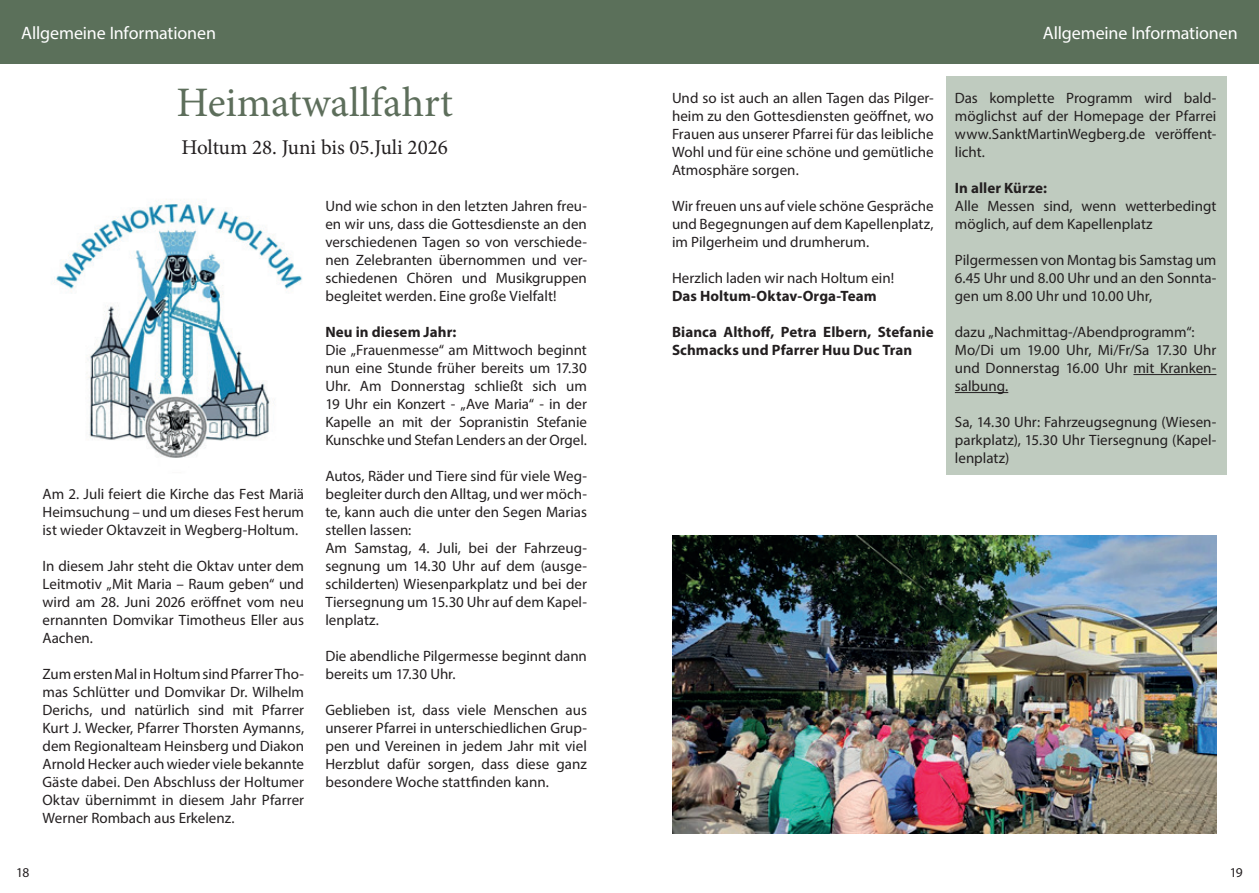
<style>
.page{position:relative;width:1259px;height:893px;background:#fff}
.page>*{position:absolute;margin:0;border:0;box-sizing:border-box;transform-origin:0 0}
.t1{font:42px "Minion Pro";color:#5d6e5b}
.t2{font:21px "Minion Pro";color:#231f20}
.t3{font:18px "Myriad Pro";letter-spacing:-.005em;color:#fff}
.t4{font:15px/18px "Myriad Pro";color:#231f20;text-align:justify}
.t5{font:700 15px/18px "Myriad Pro";letter-spacing:.005em;color:#231f20}
.t6{font:13.5px "Myriad Pro";color:#231f20}
</style>
<div class="page">
<div style="left:946px;top:76px;width:280px;height:398px;background:#bfcbbf"></div>
<div style="left:0;top:0;width:1259px;height:64px;background:#5b705a"></div>
<img style="left:53px;top:200px;width:249px;height:258px">
<hr style="left:1133px;top:374px;width:83px;height:1px;background:#231f20">
<hr style="left:955px;top:392px;width:53px;height:1px;background:#231f20">
<img style="left:672px;top:535px;width:544px;height:298px">
<p class="t3" style="left:21px;top:22px;width:196px">Allgemeine Informationen</p>
<p class="t3" style="left:1043px;top:22px;width:196px">Allgemeine Informationen</p>
<h1 class="t1" style="left:177px;top:74px;width:278px">Heimatwallfahrt</h1>
<h2 class="t2" style="left:181px;top:133px;width:268px">Holtum 28. Juni bis 05.Juli 2026</h2>
<p class="t4" style="left:43px;top:485px;width:263px">Am 2. Juli feiert die Kirche das Fest Mariä Heimsuchung – und um dieses Fest herum ist wieder Oktavzeit in Wegberg-Holtum.</p>
<p class="t4" style="left:43px;top:557px;width:263px">In diesem Jahr steht die Oktav unter dem Leitmotiv „Mit Maria – Raum geben“ und wird am 28. Juni 2026 eröffnet vom neu ernannten Domvikar Timotheus Eller aus Aachen.</p>
<p class="t4" style="left:43px;top:665px;width:263px">Zum ersten Mal in Holtum sind Pfarrer Tho&shy;mas Schlütter und Domvikar Dr. Wilhelm Derichs, und natürlich sind mit Pfarrer Kurt J. Wecker, Pfarrer Thorsten Aymanns, dem Regionalteam Heinsberg und Diakon Arnold Hecker auch wieder viele bekannte Gäste dabei. Den Abschluss der Holtumer Oktav übernimmt in diesem Jahr Pfarrer Werner Rombach aus Erkelenz.</p>
<p class="t4" style="left:325px;top:197px;width:263px">Und wie schon in den letzten Jahren freu&shy;en wir uns, dass die Gottesdienste an den verschiedenen Tagen so von verschiede&shy;nen Zelebranten übernommen und ver&shy;schiedenen Chören und Musikgruppen begleitet werden. Eine große Vielfalt!</p>
<p class="t5" style="left:325px;top:322px;width:132px">Neu in diesem Jahr:</p>
<p class="t4" style="left:325px;top:341px;width:263px">Die „Frauenmesse“ am Mittwoch beginnt nun eine Stunde früher bereits um 17.30<br>Uhr. Am Donnerstag schließt sich um 19 Uhr ein Konzert - „Ave Maria“ - in der Kapelle an mit der Sopranistin Stefanie Kunschke und Stefan Lenders an der Orgel.</p>
<p class="t4" style="left:325px;top:467px;width:263px;text-align:left">Autos, Räder und Tiere sind für viele Weg&shy;begleiter durch den Alltag, und wer möch&shy;te, kann auch die unter den Segen Marias stellen lassen:<br>Am Samstag, 4. Juli, bei der Fahrzeug&shy;segnung um 14.30 Uhr auf dem (ausge&shy;schilderten) Wiesenparkplatz und bei der Tiersegnung um 15.30 Uhr auf dem Kapel&shy;lenplatz.</p>
<p class="t4" style="left:325px;top:647px;width:263px">Die abendliche Pilgermesse beginnt dann bereits um 17.30 Uhr.</p>
<p class="t4" style="left:325px;top:701px;width:263px">Geblieben ist, dass viele Menschen aus unserer Pfarrei in unterschiedlichen Grup&shy;pen und Vereinen in jedem Jahr mit viel Herzblut dafür sorgen, dass diese ganz besondere Woche stattfinden kann.</p>
<p class="t4" style="left:672px;top:89px;width:263px">Und so ist auch an allen Tagen das Pilger&shy;heim zu den Gottesdiensten geöffnet, wo Frauen aus unserer Pfarrei für das leibliche Wohl und für eine schöne und gemütliche Atmosphäre sorgen.</p>
<p class="t4" style="left:672px;top:197px;width:263px">Wir freuen uns auf viele schöne Gespräche und Begegnungen auf dem Kapellenplatz, im Pilgerheim und drumherum.</p>
<p class="t4" style="left:672px;top:269px;width:224px">Herzlich laden wir nach Holtum ein!</p>
<p class="t5" style="left:672px;top:286px;width:206px">Das Holtum-Oktav-Orga-Team</p>
<p class="t5" style="left:672px;top:322px;width:263px">Bianca Althoff, Petra Elbern, Stefanie<br>Schmacks und Pfarrer Huu Duc Tran</p>
<p class="t4" style="left:955px;top:89px;width:263px">Das komplette Programm wird bald&shy;möglichst auf der Homepage der Pfarrei www.SanktMartinWegberg.de veröffent&shy;licht.</p>
<p class="t5" style="left:955px;top:178px;width:94px">In aller Kürze:</p>
<p class="t4" style="left:955px;top:197px;width:263px">Alle Messen sind, wenn wetterbedingt möglich, auf dem Kapellenplatz</p>
<p class="t4" style="left:955px;top:251px;width:263px">Pilgermessen von Montag bis Samstag um 6.45 Uhr und 8.00 Uhr und an den Sonnta&shy;gen um 8.00 Uhr und 10.00 Uhr,</p>
<p class="t4" style="left:955px;top:323px;width:263px;text-align:left">dazu „Nachmittag-/Abendprogramm“:<br>Mo/Di um 19.00 Uhr, Mi/Fr/Sa 17.30 Uhr und Donnerstag 16.00 Uhr mit Kranken&shy;salbung.</p>
<p class="t4" style="left:955px;top:413px;width:263px">Sa, 14.30 Uhr: Fahrzeugsegnung (Wiesen&shy;parkplatz), 15.30 Uhr Tiersegnung (Kapel&shy;lenplatz)</p>
<p class="t6" style="left:16px;top:864px;width:15px">18</p>
<p class="t6" style="left:1229px;top:864px;width:15px">19</p>
</div>
